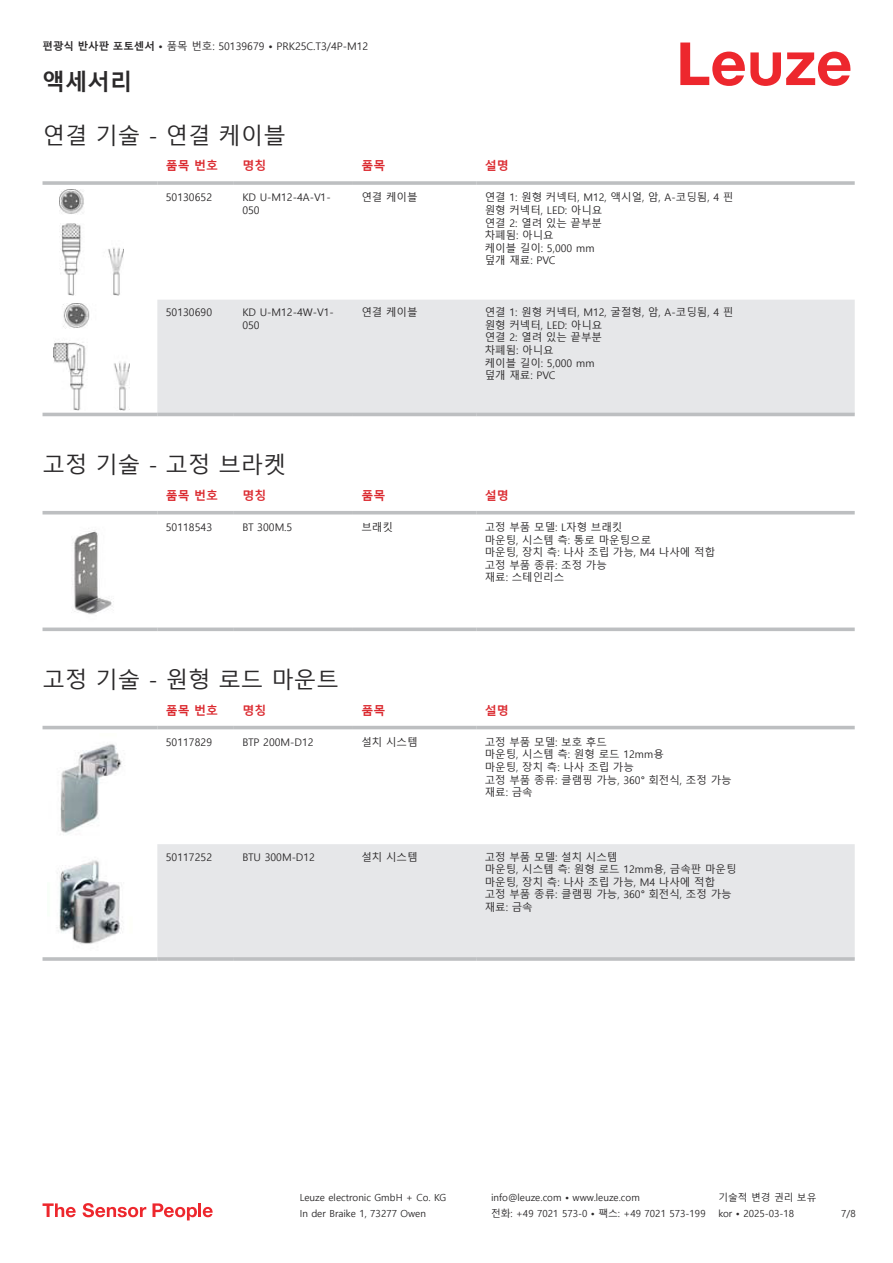
<style>
.page{position:relative;width:893px;height:1263px;background:#fff}
.page>*{position:absolute;margin:0;border:0;box-sizing:border-box;transform-origin:0 0}
.t1{font:22.5px "Malgun Gothic";color:#2b292a}
.t2{font:700 22.5px "Malgun Gothic";color:#2b292a}
.t3{font:700 12px "Malgun Gothic";color:#db2a30}
.t4{font:10.5px/12.6px "Malgun Gothic";color:#2b292a}
.t5{font:9.75px "Malgun Gothic";color:#2b292a}
.s1{font-weight:700}
</style>
<div class="page">
<svg style="left:680px;top:43px;width:170px;height:43px"></svg>
<svg style="left:43px;top:295px;width:812px;height:122px"></svg>
<div style="left:157px;top:300px;width:698px;height:113px;background:#e6e7e9"></div>
<hr style="left:43px;top:181px;width:114px;height:4px;background:#bdbfc1">
<hr style="left:157px;top:181px;width:77px;height:4px;background:#c8cacb">
<hr style="left:234px;top:181px;width:119px;height:4px;background:#c3c5c6">
<hr style="left:353px;top:181px;width:123px;height:4px;background:#bdbfc1">
<hr style="left:476px;top:181px;width:379px;height:4px;background:#c8cacb">
<hr style="left:43px;top:413px;width:114px;height:3px;background:#bdbfc1">
<hr style="left:157px;top:413px;width:77px;height:3px;background:#bdbfc1">
<hr style="left:234px;top:413px;width:119px;height:3px;background:#bdbfc1">
<hr style="left:353px;top:413px;width:123px;height:3px;background:#bdbfc1">
<hr style="left:476px;top:413px;width:379px;height:3px;background:#bdbfc1">
<img style="left:59px;top:189px;width:65px;height:106px">
<img style="left:54px;top:304px;width:75px;height:106px">
<svg style="left:43px;top:514px;width:812px;height:1px"></svg>
<hr style="left:43px;top:511px;width:114px;height:3px;background:#bdbfc1">
<hr style="left:157px;top:511px;width:77px;height:3px;background:#bdbfc1">
<hr style="left:234px;top:511px;width:119px;height:3px;background:#bdbfc1">
<hr style="left:353px;top:511px;width:123px;height:3px;background:#bdbfc1">
<hr style="left:476px;top:511px;width:379px;height:3px;background:#bdbfc1">
<svg style="left:43px;top:627px;width:114px;height:4px"></svg>
<svg style="left:157px;top:627px;width:77px;height:4px"></svg>
<svg style="left:234px;top:627px;width:119px;height:4px"></svg>
<svg style="left:353px;top:627px;width:123px;height:4px"></svg>
<svg style="left:476px;top:627px;width:379px;height:4px;background:#c5c7c9"></svg>
<img style="left:72px;top:530px;width:40px;height:85px">
<svg style="left:43px;top:725px;width:812px;height:5px;fill:#efeff0"></svg>
<div style="left:157px;top:844px;width:698px;height:113px;background:#e6e7e9"></div>
<hr style="left:43px;top:726px;width:114px;height:3px;background:#bdbfc1">
<hr style="left:157px;top:726px;width:77px;height:3px;background:#bdbfc1">
<hr style="left:234px;top:726px;width:119px;height:3px;background:#bdbfc1">
<hr style="left:353px;top:726px;width:123px;height:3px;background:#bdbfc1">
<hr style="left:476px;top:726px;width:379px;height:3px;background:#bdbfc1">
<hr style="left:43px;top:957px;width:114px;height:4px;background:#c3c5c7">
<hr style="left:157px;top:957px;width:77px;height:4px;background:#c6c7c9">
<hr style="left:234px;top:957px;width:119px;height:4px;background:#bdbfc1">
<hr style="left:353px;top:957px;width:123px;height:4px;background:#bdbfc1">
<hr style="left:476px;top:957px;width:379px;height:4px;background:#c6c7c9">
<img style="left:60px;top:744px;width:62px;height:89px">
<img style="left:57px;top:860px;width:65px;height:84px">
<svg style="left:43px;top:1203px;width:33px;height:14px"></svg>
<svg style="left:83px;top:1203px;width:63px;height:14px"></svg>
<svg style="left:153px;top:1203px;width:44px;height:17px"></svg>
<hr style="left:198px;top:1203px;width:3px;height:14px;background:#ed272d">
<svg style="left:203px;top:1207px;width:10px;height:10px"></svg>
<p class="t4" style="left:43px;top:40px;width:327px"><span class="s1">편광식 반사판 포토센서 •</span> 품목 번호: 50139679 <span class="s1">•</span> PRK25C.T3/4P-M12</p>
<h1 class="t2" style="left:43px;top:69px;width:91px">액세서리</h1>
<h1 class="t1" style="left:43px;top:123px;width:245px">연결 기술 - 연결 케이블</h1>
<p class="t3" style="left:166px;top:159px;width:54px">품목 번호</p>
<p class="t3" style="left:242px;top:159px;width:25px">명칭</p>
<p class="t3" style="left:361px;top:159px;width:25px">품목</p>
<p class="t3" style="left:485px;top:159px;width:25px">설명</p>
<p class="t4" style="left:166px;top:191px;width:48px">50130652</p>
<p class="t4" style="left:242px;top:191px;width:90px">KD U-M12-4A-V1-<br>050</p>
<p class="t4" style="left:361px;top:191px;width:58px">연결 케이블</p>
<p class="t4" style="left:485px;top:191px;width:250px">연결 1: 원형 커넥터, M12, 액시얼, 암, A-코딩됨, 4 핀 원형 커넥터, LED: 아니요<br>연결 2: 열려 있는 끝부분<br>차폐됨: 아니요<br>케이블 길이: 5,000 mm<br>덮개 재료: PVC</p>
<p class="t4" style="left:166px;top:306px;width:48px">50130690</p>
<p class="t4" style="left:242px;top:306px;width:93px">KD U-M12-4W-V1-<br>050</p>
<p class="t4" style="left:361px;top:306px;width:58px">연결 케이블</p>
<p class="t4" style="left:485px;top:306px;width:250px">연결 1: 원형 커넥터, M12, 굴절형, 암, A-코딩됨, 4 핀 원형 커넥터, LED: 아니요<br>연결 2: 열려 있는 끝부분<br>차폐됨: 아니요<br>케이블 길이: 5,000 mm<br>덮개 재료: PVC</p>
<h1 class="t1" style="left:43px;top:452px;width:245px">고정 기술 - 고정 브라켓</h1>
<p class="t3" style="left:166px;top:489px;width:54px">품목 번호</p>
<p class="t3" style="left:242px;top:489px;width:25px">명칭</p>
<p class="t3" style="left:361px;top:489px;width:25px">품목</p>
<p class="t3" style="left:485px;top:489px;width:25px">설명</p>
<p class="t4" style="left:166px;top:521px;width:48px">50118543</p>
<p class="t4" style="left:242px;top:521px;width:51px">BT 300M.5</p>
<p class="t4" style="left:361px;top:521px;width:33px">브래킷</p>
<p class="t4" style="left:485px;top:521px;width:232px">고정 부품 모델: L자형 브래킷<br>마운팅, 시스템 측: 통로 마운팅으로<br>마운팅, 장치 측: 나사 조립 가능, M4 나사에 적합 고정 부품 종류: 조정 가능<br>재료: 스테인리스</p>
<h1 class="t1" style="left:43px;top:667px;width:298px">고정 기술 - 원형 로드 마운트</h1>
<p class="t3" style="left:166px;top:703px;width:54px">품목 번호</p>
<p class="t3" style="left:242px;top:703px;width:25px">명칭</p>
<p class="t3" style="left:361px;top:703px;width:25px">품목</p>
<p class="t3" style="left:485px;top:703px;width:25px">설명</p>
<p class="t4" style="left:166px;top:736px;width:48px">50117829</p>
<p class="t4" style="left:242px;top:736px;width:73px">BTP 200M-D12</p>
<p class="t4" style="left:361px;top:736px;width:58px">설치 시스템</p>
<p class="t4" style="left:485px;top:736px;width:248px">고정 부품 모델: 보호 후드<br>마운팅, 시스템 측: 원형 로드 12mm용<br>마운팅, 장치 측: 나사 조립 가능<br>고정 부품 종류: 클램핑 가능, 360° 회전식, 조정 가능 재료: 금속</p>
<p class="t4" style="left:166px;top:851px;width:48px">50117252</p>
<p class="t4" style="left:242px;top:851px;width:74px">BTU 300M-D12</p>
<p class="t4" style="left:361px;top:851px;width:58px">설치 시스템</p>
<p class="t4" style="left:485px;top:851px;width:253px">고정 부품 모델: 설치 시스템<br>마운팅, 시스템 측: 원형 로드 12mm용, 금속판 마운팅 마운팅, 장치 측: 나사 조립 가능, M4 나사에 적합 고정 부품 종류: 클램핑 가능, 360° 회전식, 조정 가능 재료: 금속</p>
<p class="t5" style="left:300px;top:1192px;width:148px">Leuze electronic GmbH + Co. KG</p>
<p class="t5" style="left:491px;top:1192px;width:150px">info@leuze.com • www.leuze.com</p>
<p class="t5" style="left:718px;top:1192px;width:100px">기술적 변경 권리 보유</p>
<p class="t5" style="left:300px;top:1208px;width:128px">In der Braike 1, 73277 Owen</p>
<p class="t5" style="left:491px;top:1208px;width:216px">전화: +49 7021 573-0 • 팩스: +49 7021 573-199</p>
<p class="t5" style="left:718px;top:1208px;width:77px">kor • 2025-03-18</p>
<p class="t5" style="left:841px;top:1208px;width:16px">7/8</p>
</div>
